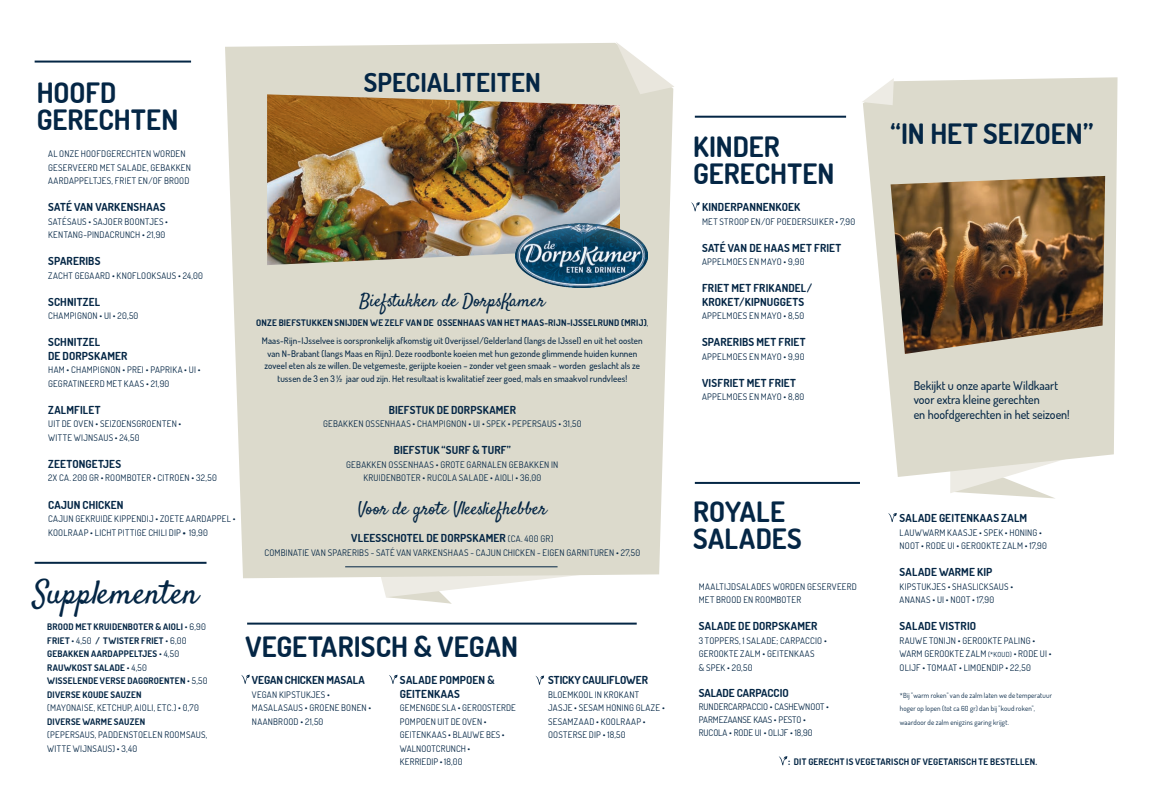
<style>
.page{position:relative;width:1151px;height:803px;background:#fff}
.page>*{position:absolute;margin:0;border:0;box-sizing:border-box;transform-origin:0 0}
.t1{font:33px "Satisfy";color:#042645}
.t2{font:700 28px/27px "Dosis";letter-spacing:.005em;color:#042645}
.t3{font:700 26px "Dosis";letter-spacing:.015em;color:#042645}
.t4{font:18px "Satisfy";letter-spacing:-.005em;color:#042645}
.t5{font:500 12px/14.4px "Dosis";color:#042645}
.t6{font:700 11px/13.5px "Dosis";letter-spacing:.015em;color:#042645}
.t7{font:9px/13.5px "Dosis";letter-spacing:.03em;color:#042645}
.t8{font:500 9px/12.5px "Dosis";letter-spacing:.01em;color:#042645;text-align:center}
.t9{font:700 9px/13.5px "Dosis";letter-spacing:.025em;color:#042645}
.t10{font:9px/13px "Dosis";color:#042645}
.t11{font:7px/13.5px "Dosis";letter-spacing:.02em;color:#042645}
.s1{font-weight:700}
.s2{font-weight:400}
.s3{font-weight:400;font-size:9px}
.s4{font-size:7px}
.s5{font-size:10px}
</style>
<div class="page">
<svg style="left:888px;top:513px;width:9px;height:9px"></svg>
<hr style="left:695px;top:481px;width:165px;height:2px;background:#042645">
<hr style="left:695px;top:116px;width:151px;height:2px;background:#042645">
<svg style="left:381px;top:578px;width:170px;height:25px"></svg>
<div style="left:225px;top:43px;width:448px;height:535px;background:#dcdacc"></div>
<svg style="left:616px;top:42px;width:58px;height:52px"></svg>
<hr style="left:35px;top:61px;width:156px;height:2px;background:#042645">
<hr style="left:247px;top:622px;width:390px;height:2px;background:#042645">
<img style="left:267px;top:94px;width:353px;height:171px">
<hr style="left:345px;top:566px;width:213px;height:1px;background:#042645">
<img style="left:515px;top:224px;width:133px;height:64px">
<svg style="left:241px;top:674px;width:9px;height:9px"></svg>
<svg style="left:389px;top:674px;width:9px;height:9px"></svg>
<svg style="left:535px;top:675px;width:9px;height:9px"></svg>
<svg style="left:950px;top:477px;width:104px;height:21px"></svg>
<svg style="left:863px;top:77px;width:254px;height:400px;fill:#dcdacc"></svg>
<img style="left:891px;top:176px;width:214px;height:178px">
<svg style="left:862px;top:78px;width:32px;height:27px"></svg>
<svg style="left:691px;top:202px;width:9px;height:9px"></svg>
<hr style="left:35px;top:561px;width:172px;height:2px;background:#042645">
<svg style="left:779px;top:756px;width:8px;height:9px"></svg>
<h2 class="t2" style="left:37px;top:78px;width:143px">HOOFD<br>GERECHTEN</h2>
<p class="t7" style="left:48px;top:147px;width:144px">AL ONZE HOOFDGERECHTEN WORDEN<br>GESERVEERD MET SALADE, GEBAKKEN<br>AARDAPPELTJES, FRIET EN/OF BROOD</p>
<p class="t6" style="left:48px;top:200px;width:119px">SATÉ VAN VARKENSHAAS</p>
<p class="t7" style="left:48px;top:214px;width:121px">SATÉSAUS • SAJOER BOONTJES •<br>KENTANG-PINDACRUNCH • 21,90</p>
<p class="t6" style="left:48px;top:254px;width:54px">SPARERIBS</p>
<p class="t7" style="left:48px;top:268px;width:156px">ZACHT GEGAARD • KNOFLOOKSAUS • 24,00</p>
<p class="t6" style="left:48px;top:294px;width:53px">SCHNITZEL</p>
<p class="t7" style="left:48px;top:309px;width:92px">CHAMPIGNON • UI • 20,50</p>
<p class="t6" style="left:48px;top:335px;width:81px">SCHNITZEL<br>DE DORPSKAMER</p>
<p class="t7" style="left:48px;top:363px;width:154px">HAM • CHAMPIGNON • PREI • PAPRIKA • UI •<br>GEGRATINEERD MET KAAS • 21,90</p>
<p class="t6" style="left:48px;top:402px;width:54px">ZALMFILET</p>
<p class="t7" style="left:48px;top:417px;width:135px">UIT DE OVEN • SEIZOENSGROENTEN •<br>WITTE WIJNSAUS • 24,50</p>
<p class="t6" style="left:48px;top:456px;width:74px">ZEETONGETJES</p>
<p class="t7" style="left:48px;top:471px;width:170px">2X CA. 200 GR • ROOMBOTER • CITROEN • 32,50</p>
<p class="t6" style="left:48px;top:497px;width:77px">CAJUN CHICKEN</p>
<p class="t7" style="left:48px;top:511px;width:189px">CAJUN GEKRUIDE KIPPENDIJ • ZOETE AARDAPPEL •<br>KOOLRAAP • LICHT PITTIGE CHILI DIP <span class="s1">•</span> 19,90</p>
<h1 class="t1" style="left:33px;top:572px;width:167px">Supplementen</h1>
<p class="t9" style="left:47px;top:619px;width:162px">BROOD MET KRUIDENBOTER &amp; AIOLI <span class="s2">• 6,90<br></span>FRIET <span class="s2">• 4,50</span> / TWISTER FRIET <span class="s2">• 6,00<br></span>GEBAKKEN AARDAPPELTJES <span class="s2">• 4,50<br></span>RAUWKOST SALADE <span class="s2">• 4,50<br></span>WISSELENDE VERSE DAGGROENTEN <span class="s2">• 5,50<br></span>DIVERSE KOUDE SAUZEN</p>
<p class="t7" style="left:47px;top:700px;width:153px">(MAYONAISE, KETCHUP, AIOLI, ETC.) • 0,70</p>
<p class="t9" style="left:47px;top:714px;width:100px">DIVERSE WARME SAUZEN</p>
<p class="t7" style="left:47px;top:727px;width:162px">(PEPERSAUS, PADDENSTOELEN ROOMSAUS,<br>WITTE WIJNSAUS) • 3,40</p>
<h3 class="t3" style="left:364px;top:64px;width:179px">SPECIALITEITEN</h3>
<h3 class="t4" style="left:360px;top:289px;width:187px">Biefstukken de DorpsKamer</h3>
<p class="t8" style="left:256px;top:313px;width:394px;line-height:18px"><span class="s1">ONZE BIEFSTUKKEN SNIJDEN WE ZELF VAN DE OSSENHAAS VAN HET MAAS-RIJN-IJSSELRUND (MRIJ)</span><span class="s2">,<br></span>Maas-Rijn-IJsselvee is oorspronkelijk afkomstig uit Overijssel/Gelderland (langs de IJssel) en uit het oosten</p>
<p class="t8" style="left:265px;top:347px;width:377px">van N-Brabant (langs Maas en Rijn). Deze roodbonte koeien met hun gezonde glimmende huiden kunnen zoveel eten als ze willen. De vetgemeste, gerijpte koeien – zonder vet geen smaak – worden geslacht als ze tussen de 3 en 3 ½ jaar oud zijn. Het resultaat is kwalitatief zeer goed, mals en smaakvol rundvlees!</p>
<p class="t6" style="left:389px;top:402px;width:129px">BIEFSTUK DE DORPSKAMER</p>
<p class="t7" style="left:323px;top:417px;width:260px">GEBAKKEN OSSENHAAS • CHAMPIGNON • UI • SPEK • PEPERSAUS • 31,50</p>
<p class="t6" style="left:394px;top:443px;width:119px">BIEFSTUK “SURF &amp; TURF”</p>
<p class="t7" style="left:346px;top:457px;width:214px;text-align:center">GEBAKKEN OSSENHAAS • GROTE GARNALEN GEBAKKEN IN<br>KRUIDENBOTER • RUCOLA SALADE • AIOLI • 36,00</p>
<h3 class="t4" style="left:358px;top:496px;width:190px">Voor de grote Vleesliefhebber</h3>
<p class="t6" style="left:351px;top:530px;width:204px">VLEESSCHOTEL DE DORPSKAMER <span class="s3">(CA. 400 GR)</span></p>
<p class="t7" style="left:264px;top:545px;width:377px">COMBINATIE VAN SPARERIBS - SATÉ VAN VARKENSHAAS - CAJUN CHICKEN - EIGEN GARNITUREN • 27,50</p>
<h2 class="t2" style="left:245px;top:632px;width:274px">VEGETARISCH &amp; VEGAN</h2>
<p class="t6" style="left:252px;top:672px;width:114px">VEGAN CHICKEN MASALA</p>
<p class="t7" style="left:252px;top:687px;width:121px">VEGAN KIPSTUKJES •<br>MASALASAUS • GROENE BONEN •<br>NAANBROOD • 21,50</p>
<p class="t6" style="left:400px;top:672px;width:96px">SALADE POMPOEN &amp;<br>GEITENKAAS</p>
<p class="t7" style="left:400px;top:700px;width:117px">GEMENGDE SLA • GEROOSTERDE<br>POMPOEN UIT DE OVEN •<br>GEITENKAAS • BLAUWE BES •<br>WALNOOTCRUNCH •<br>KERRIEDIP • 18,00</p>
<p class="t6" style="left:548px;top:672px;width:101px">STICKY CAULIFLOWER</p>
<p class="t7" style="left:548px;top:687px;width:118px">BLOEMKOOL IN KROKANT<br>JASJE • SESAM HONING GLAZE •<br>SESAMZAAD • KOOLRAAP •<br>OOSTERSE DIP • 18,50</p>
<h2 class="t2" style="left:693px;top:132px;width:143px">KINDER<br>GERECHTEN</h2>
<p class="t6" style="left:702px;top:200px;width:100px">KINDERPANNENKOEK</p>
<p class="t7" style="left:702px;top:214px;width:155px">MET STROOP EN/OF POEDERSUIKER • 7,90</p>
<p class="t6" style="left:702px;top:240px;width:141px">SATÉ VAN DE HAAS MET FRIET</p>
<p class="t7" style="left:702px;top:255px;width:104px">APPELMOES EN MAYO • 9,90</p>
<p class="t6" style="left:702px;top:281px;width:111px">FRIET MET FRIKANDEL/<br>KROKET/KIPNUGGETS</p>
<p class="t7" style="left:702px;top:309px;width:104px">APPELMOES EN MAYO • 8,50</p>
<p class="t6" style="left:702px;top:335px;width:105px">SPARERIBS MET FRIET</p>
<p class="t7" style="left:702px;top:349px;width:104px">APPELMOES EN MAYO • 9,90</p>
<p class="t6" style="left:702px;top:375px;width:95px">VISFRIET MET FRIET</p>
<p class="t7" style="left:702px;top:390px;width:104px">APPELMOES EN MAYO • 8,80</p>
<h2 class="t2" style="left:693px;top:497px;width:110px">ROYALE<br>SALADES</h2>
<p class="t7" style="left:699px;top:579px;width:160px">MAALTIJDSALADES WORDEN GESERVEERD<br>MET BROOD EN ROOMBOTER</p>
<p class="t6" style="left:699px;top:618px;width:120px">SALADE DE DORPSKAMER</p>
<p class="t7" style="left:699px;top:633px;width:130px">3 TOPPERS, 1 SALADE; CARPACCIO •<br>GEROOKTE ZALM • GEITENKAAS<br>&amp; SPEK • 20,50</p>
<p class="t6" style="left:699px;top:685px;width:91px">SALADE CARPACCIO</p>
<p class="t10" style="left:699px;top:699px;width:132px">RUNDERCARPACCIO • CASHEWNOOT •<br>PARMEZAANSE KAAS • PESTO •<br>RUCOLA • RODE UI • OLIJF • 18,90</p>
<h2 class="t2" style="left:891px;top:119px;width:204px">“IN HET SEIZOEN”</h2>
<h3 class="t5" style="left:914px;top:377px;width:158px">Bekijkt u onze aparte Wildkaart voor extra kleine gerechten<br>en hoofdgerechten in het seizoen!</h3>
<p class="t6" style="left:900px;top:510px;width:129px">SALADE GEITENKAAS ZALM</p>
<p class="t7" style="left:900px;top:525px;width:149px">LAUWWARM KAASJE • SPEK • HONING •<br>NOOT • RODE UI • GEROOKTE ZALM • 17,90</p>
<p class="t6" style="left:900px;top:564px;width:94px">SALADE WARME KIP</p>
<p class="t7" style="left:900px;top:579px;width:115px">KIPSTUKJES • SHASLICKSAUS •<br>ANANAS • UI • NOOT • 17,90</p>
<p class="t6" style="left:900px;top:618px;width:78px">SALADE VISTRIO</p>
<p class="t7" style="left:900px;top:633px;width:154px">RAUWE TONIJN • GEROOKTE PALING •<br>WARM GEROOKTE ZALM <span class="s4">(*KOUD)</span> • RODE UI •<br>OLIJF • TOMAAT • LIMOENDIP • 22,50</p>
<p class="t11" style="left:900px;top:687px;width:154px">*Bij "warm roken" van de zalm laten we de temperatuur hoger op lopen (tot ca 60 gr) dan bij "koud roken", waardoor de zalm enigzins garing krijgt.</p>
<p class="t9" style="left:788px;top:754px;width:251px"><span class="s5">:</span> DIT GERECHT IS VEGETARISCH OF VEGETARISCH TE BESTELLEN.</p>
</div>
